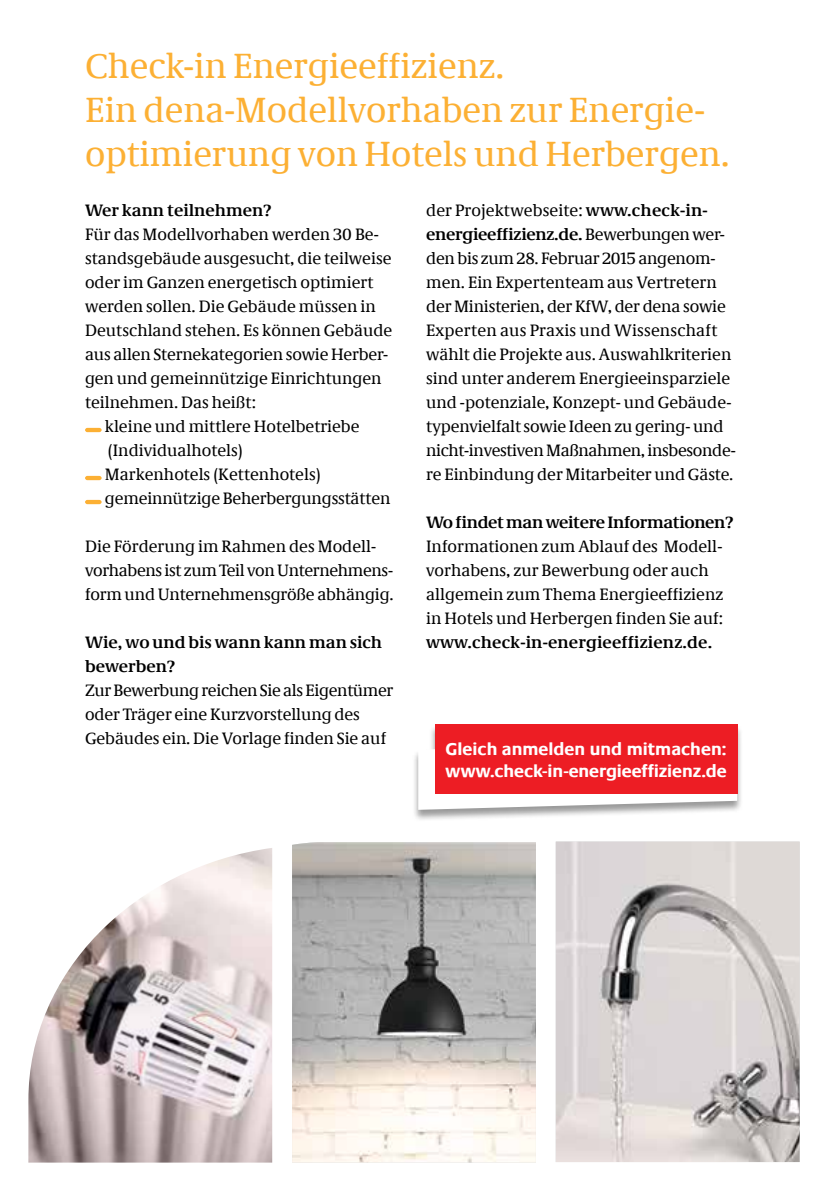
<style>
.page{position:relative;width:828px;height:1191px;background:#fff}
.page>*{position:absolute;margin:0;border:0;box-sizing:border-box;transform-origin:0 0}
.t1{font:36px/44px "Neue Demos";color:#fcb034}
.t2{font:700 18px/21.8px "Neue Praxis";color:#fff}
.t3{font:17px/24px "Neue Demos";color:#000}
.t4{font:700 17px/24px "Neue Demos";color:#000}
.t5{font:700 17px "Neue Demos";letter-spacing:-.02em;color:#000}
.s1{font-weight:700}
</style>
<div class="page">
<img style="left:556px;top:841px;width:243px;height:321px">
<img style="left:292px;top:842px;width:244px;height:320px">
<img style="left:28px;top:848px;width:244px;height:314px">
<hr style="left:85px;top:428px;width:17px;height:4px;background:#fcb034;border-radius:2px">
<hr style="left:85px;top:476px;width:17px;height:4px;background:#fcb034;border-radius:2px">
<hr style="left:85px;top:500px;width:17px;height:4px;background:#fcb034;border-radius:2px">
<div style="left:412px;top:724px;width:331px;height:97px;background:#000;opacity:.4"></div>
<svg style="left:418px;top:740px;width:319px;height:70px"></svg>
<div style="left:435px;top:724px;width:302px;height:69px;background:#ed1d24"></div>
<h1 class="t1" style="left:85px;top:44px;width:646px">Check-in Energieeffizienz.<br>Ein dena-Modellvorhaben zur Energie&shy;optimierung von Hotels und Herbergen.</h1>
<p class="t4" style="left:85px;top:198px;width:188px">Wer kann teilnehmen?</p>
<p class="t3" style="left:85px;top:222px;width:295px">Für das Modellvorhaben werden 30 Be-</p>
<p class="t3" style="left:85px;top:246px;width:308px">standsgebäude ausgesucht, die teilweise</p>
<p class="t3" style="left:85px;top:270px;width:290px">oder im Ganzen energetisch optimiert</p>
<p class="t3" style="left:85px;top:294px;width:292px">werden sollen. Die Gebäude müssen in</p>
<p class="t3" style="left:85px;top:318px;width:309px">Deutschland stehen. Es können Gebäude</p>
<p class="t3" style="left:85px;top:342px;width:304px">aus allen Sternekategorien sowie Herber-</p>
<p class="t3" style="left:85px;top:366px;width:298px">gen und gemeinnützige Einrichtungen</p>
<p class="t3" style="left:85px;top:390px;width:173px">teilnehmen. Das heißt:</p>
<p class="t3" style="left:105px;top:414px;width:256px">kleine und mittlere Hotelbetriebe</p>
<p class="t3" style="left:108px;top:438px;width:136px">(Individualhotels)</p>
<p class="t3" style="left:105px;top:462px;width:217px">Markenhotels (Kettenhotels)</p>
<p class="t3" style="left:105px;top:486px;width:287px">gemeinnützige Beherbergungsstätten</p>
<p class="t3" style="left:85px;top:534px;width:310px">Die Förderung im Rahmen des Modell&shy;vorhabens ist zum Teil von Unternehmens&shy;form und Unternehmensgröße abhängig.</p>
<p class="t4" style="left:85px;top:630px;width:298px">Wie, wo und bis wann kann man sich bewerben?</p>
<p class="t3" style="left:85px;top:678px;width:310px">Zur Bewerbung reichen Sie als Eigentümer oder Träger eine Kurzvorstellung des<br>Gebäudes ein. Die Vorlage finden Sie auf</p>
<p class="t3" style="left:426px;top:198px;width:311px">der Projektwebseite: <span class="s1">www.check-in&shy;energieeffizienz.de.</span> Bewerbungen wer&shy;den bis zum 28. Februar 2015 angenom&shy;men. Ein Expertenteam aus Vertretern der Ministerien, der KfW, der dena sowie Experten aus Praxis und Wissenschaft wählt die Projekte aus. Auswahlkriterien sind unter anderem Energieeinsparziele und -potenziale, Konzept- und Gebäude&shy;typenvielfalt sowie Ideen zu gering- und nicht-investiven Maßnahmen, insbesonde&shy;re Einbindung der Mitarbeiter und Gäste.</p>
<p class="t5" style="left:426px;top:512px;width:309px">Wo findet man weitere Informationen?</p>
<p class="t3" style="left:426px;top:534px;width:299px">Informationen zum Ablauf des Modell&shy;vorhabens, zur Bewerbung oder auch allgemein zum Thema Energieeffizienz in Hotels und Herbergen finden Sie auf:</p>
<p class="t4" style="left:426px;top:630px;width:287px">www.check-in-energieeffizienz.de.</p>
<p class="t2" style="left:445px;top:737px;width:283px">Gleich anmelden und mitmachen: www.check-in-energieeffizienz.de</p>
</div>
